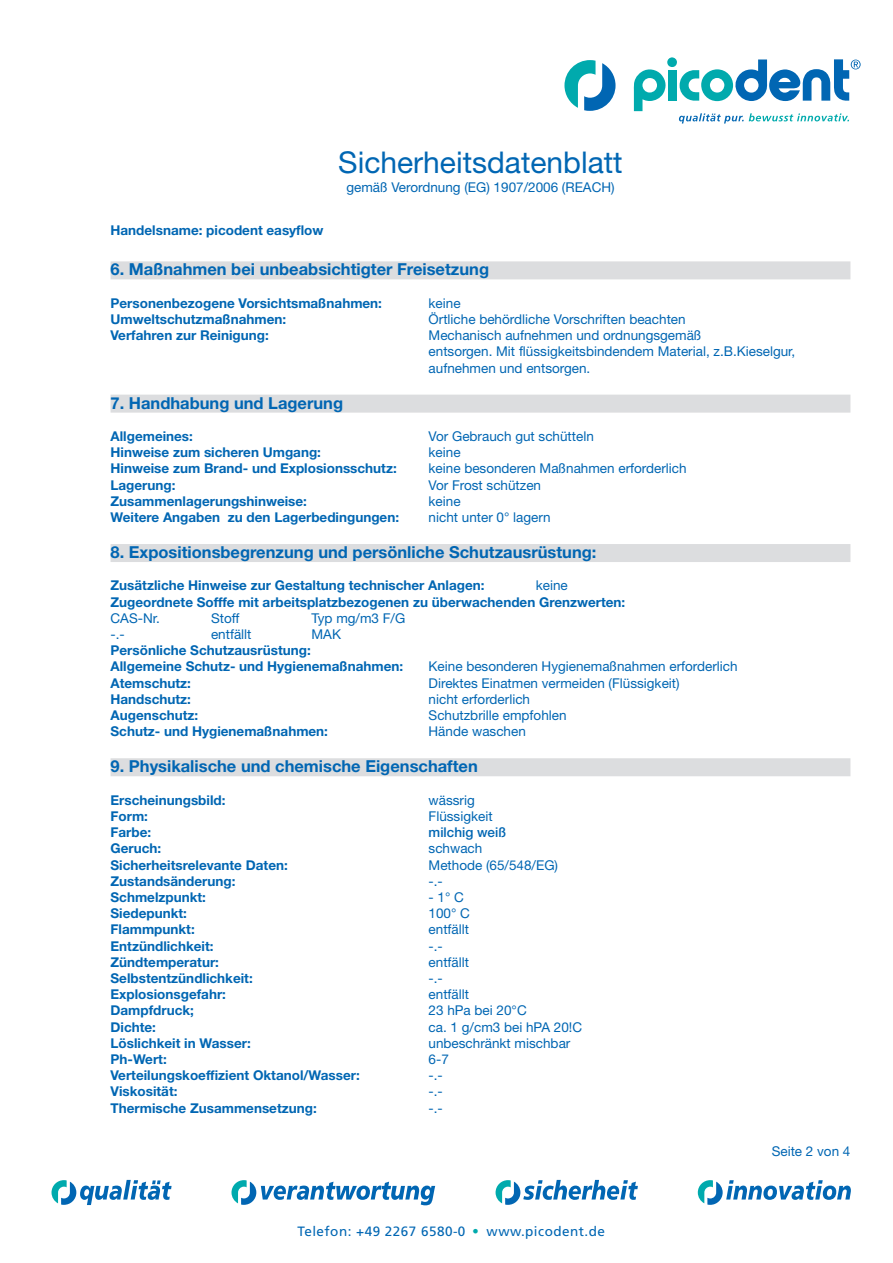
<style>
.page{position:relative;width:893px;height:1263px;background:#fff}
.page>*{position:absolute;margin:0;border:0;box-sizing:border-box;transform-origin:0 0}
.t1{font:39px "Frutiger LT Std";color:#00aaad}
.t2{font:30px "Helvetica Neue";color:#0166b3}
.t3{font:700 16.5px "Helvetica Neue LT Std";color:#0166b3}
.t4{font:700 13.5px/16.2px "Helvetica Neue LT Std";color:#0166b3}
.t5{font:13.5px/16.2px "Helvetica Neue LT Std";color:#0166b3}
.t6{font:13.5px "Frutiger LT Std";letter-spacing:.035em;color:#0166b3}
.t7{font:500 13.5px "Helvetica Neue LT Std";color:#0166b3}
</style>
<div class="page">
<svg style="left:52px;top:1180px;width:120px;height:25px"></svg>
<svg style="left:496px;top:1180px;width:142px;height:25px"></svg>
<svg style="left:698px;top:1180px;width:153px;height:25px"></svg>
<svg style="left:231px;top:1180px;width:204px;height:25px"></svg>
<svg style="left:634px;top:69px;width:32px;height:42px"></svg>
<div style="left:668px;top:70px;width:9px;height:31px;background:#00aaad"></div>
<div style="left:667px;top:57px;width:10px;height:10px;background:#00aaad;border-radius:50%"></div>
<svg style="left:564px;top:60px;width:51px;height:51px"></svg>
<svg style="left:679px;top:113px;width:170px;height:11px"></svg>
<svg style="left:680px;top:59px;width:181px;height:42px"></svg>
<div style="left:111px;top:261px;width:739px;height:18px;background:#dcdddf"></div>
<div style="left:111px;top:395px;width:739px;height:18px;background:#dcdddf"></div>
<div style="left:111px;top:544px;width:739px;height:18px;background:#dcdddf"></div>
<div style="left:111px;top:758px;width:739px;height:18px;background:#dcdddf"></div>
<p class="t4" style="left:111px;top:222px;width:214px">Handelsname: picodent easyflow</p>
<h2 class="t2" style="left:338px;top:144px;width:286px">Sicherheitsdatenblatt</h2>
<p class="t5" style="left:346px;top:179px;width:270px">gemäß Verordnung (EG) 1907/2006 (REACH)</p>
<p class="t3" style="left:111px;top:259px;width:380px">6. Maßnahmen bei unbeabsichtigter Freisetzung</p>
<p class="t4" style="left:111px;top:295px;width:273px">Personenbezogene Vorsichtsmaßnahmen:</p>
<p class="t5" style="left:429px;top:295px;width:34px">keine</p>
<p class="t4" style="left:111px;top:311px;width:177px">Umweltschutzmaßnahmen:</p>
<p class="t5" style="left:429px;top:311px;width:259px">Örtliche behördliche Vorschriften beachten</p>
<p class="t4" style="left:111px;top:327px;width:160px">Verfahren zur Reinigung:</p>
<p class="t5" style="left:429px;top:327px;width:368px">Mechanisch aufnehmen und ordnungsgemäß<br>entsorgen. Mit flüssigkeitsbindendem Material, z.B.Kieselgur, aufnehmen und entsorgen.</p>
<p class="t3" style="left:111px;top:393px;width:234px">7. Handhabung und Lagerung</p>
<p class="t4" style="left:111px;top:428px;width:84px">Allgemeines:</p>
<p class="t5" style="left:429px;top:428px;width:167px">Vor Gebrauch gut schütteln</p>
<p class="t4" style="left:111px;top:444px;width:212px">Hinweise zum sicheren Umgang:</p>
<p class="t5" style="left:429px;top:444px;width:34px">keine</p>
<p class="t4" style="left:111px;top:460px;width:288px">Hinweise zum Brand- und Explosionsschutz:</p>
<p class="t5" style="left:429px;top:460px;width:260px">keine besonderen Maßnahmen erforderlich</p>
<p class="t4" style="left:111px;top:476px;width:67px">Lagerung:</p>
<p class="t5" style="left:429px;top:477px;width:114px">Vor Frost schützen</p>
<p class="t4" style="left:111px;top:493px;width:198px">Zusammenlagerungshinweise:</p>
<p class="t5" style="left:429px;top:493px;width:34px">keine</p>
<p class="t4" style="left:111px;top:509px;width:290px">Weitere Angaben zu den Lagerbedingungen:</p>
<p class="t5" style="left:429px;top:509px;width:124px">nicht unter 0° lagern</p>
<p class="t3" style="left:111px;top:542px;width:487px">8. Expositionsbegrenzung und persönliche Schutzausrüstung:</p>
<p class="t4" style="left:111px;top:577px;width:375px">Zusätzliche Hinweise zur Gestaltung technischer Anlagen:</p>
<p class="t5" style="left:536px;top:577px;width:34px">keine</p>
<p class="t4" style="left:111px;top:593px;width:516px">Zugeordnete Sofffe mit arbeitsplatzbezogenen zu überwachenden Grenzwerten:</p>
<p class="t5" style="left:111px;top:610px;width:51px">CAS-Nr.</p>
<p class="t5" style="left:211px;top:610px;width:30px">Stoff</p>
<p class="t5" style="left:312px;top:610px;width:95px">Typ mg/m3 F/G</p>
<p class="t5" style="left:111px;top:626px;width:16px">-.-</p>
<p class="t5" style="left:211px;top:626px;width:42px">entfällt</p>
<p class="t5" style="left:312px;top:626px;width:31px">MAK</p>
<p class="t4" style="left:111px;top:642px;width:294px">Persönliche Schutzausrüstung:<br>Allgemeine Schutz- und Hygienemaßnahmen:</p>
<p class="t5" style="left:429px;top:658px;width:311px">Keine besonderen Hygienemaßnahmen erforderlich</p>
<p class="t4" style="left:111px;top:674px;width:82px">Atemschutz:</p>
<p class="t5" style="left:429px;top:675px;width:253px">Direktes Einatmen vermeiden (Flüssigkeit)</p>
<p class="t4" style="left:111px;top:691px;width:82px">Handschutz:</p>
<p class="t5" style="left:429px;top:691px;width:103px">nicht erforderlich</p>
<p class="t4" style="left:111px;top:707px;width:89px">Augenschutz:</p>
<p class="t5" style="left:429px;top:707px;width:140px">Schutzbrille empfohlen</p>
<p class="t4" style="left:111px;top:723px;width:219px">Schutz- und Hygienemaßnahmen:</p>
<p class="t5" style="left:429px;top:723px;width:99px">Hände waschen</p>
<p class="t3" style="left:111px;top:756px;width:369px">9. Physikalische und chemische Eigenschaften</p>
<p class="t4" style="left:111px;top:791px;width:116px">Erscheinungsbild:</p>
<p class="t5" style="left:429px;top:792px;width:48px">wässrig</p>
<p class="t4" style="left:111px;top:808px;width:39px">Form:</p>
<p class="t5" style="left:429px;top:808px;width:66px">Flüssigkeit</p>
<p class="t4" style="left:111px;top:824px;width:42px">Farbe:</p>
<p class="t7" style="left:429px;top:824px;width:79px">milchig weiß</p>
<p class="t4" style="left:111px;top:840px;width:52px">Geruch:</p>
<p class="t5" style="left:429px;top:840px;width:55px">schwach</p>
<p class="t4" style="left:111px;top:856px;width:179px">Sicherheitsrelevante Daten:</p>
<p class="t5" style="left:429px;top:856px;width:131px">Methode (65/548/EG)</p>
<p class="t4" style="left:111px;top:872px;width:127px">Zustandsänderung:</p>
<p class="t5" style="left:429px;top:873px;width:16px">-.-</p>
<p class="t4" style="left:111px;top:889px;width:97px">Schmelzpunkt:</p>
<p class="t5" style="left:429px;top:889px;width:37px">- 1° C</p>
<p class="t4" style="left:111px;top:905px;width:78px">Siedepunkt:</p>
<p class="t5" style="left:429px;top:905px;width:43px">100° C</p>
<p class="t4" style="left:111px;top:921px;width:86px">Flammpunkt:</p>
<p class="t5" style="left:429px;top:921px;width:42px">entfällt</p>
<p class="t4" style="left:111px;top:937px;width:104px">Entzündlichkeit:</p>
<p class="t5" style="left:429px;top:937px;width:16px">-.-</p>
<p class="t4" style="left:111px;top:953px;width:110px">Zündtemperatur:</p>
<p class="t5" style="left:429px;top:954px;width:42px">entfällt</p>
<p class="t4" style="left:111px;top:970px;width:144px">Selbstentzündlichkeit:</p>
<p class="t5" style="left:429px;top:970px;width:16px">-.-</p>
<p class="t4" style="left:111px;top:986px;width:117px">Explosionsgefahr:</p>
<p class="t5" style="left:429px;top:986px;width:42px">entfällt</p>
<p class="t4" style="left:111px;top:1002px;width:85px">Dampfdruck;</p>
<p class="t5" style="left:429px;top:1002px;width:100px">23 hPa bei 20°C</p>
<p class="t4" style="left:111px;top:1018px;width:47px">Dichte:</p>
<p class="t5" style="left:429px;top:1018px;width:155px">ca. 1 g/cm3 bei hPA 20!C</p>
<p class="t4" style="left:111px;top:1034px;width:142px">Löslichkeit in Wasser:</p>
<p class="t5" style="left:429px;top:1035px;width:143px">unbeschränkt mischbar</p>
<p class="t4" style="left:111px;top:1051px;width:58px">Ph-Wert:</p>
<p class="t5" style="left:429px;top:1051px;width:22px">6-7</p>
<p class="t4" style="left:111px;top:1067px;width:251px">Verteilungskoeffizient Oktanol/Wasser:</p>
<p class="t5" style="left:429px;top:1067px;width:16px">-.-</p>
<p class="t4" style="left:111px;top:1083px;width:68px">Viskosität:</p>
<p class="t5" style="left:429px;top:1083px;width:16px">-.-</p>
<p class="t4" style="left:111px;top:1099px;width:208px">Thermische Zusammensetzung:</p>
<p class="t5" style="left:429px;top:1099px;width:16px">-.-</p>
<p class="t6" style="left:297px;top:1223px;width:170px">Telefon: +49 2267 6580-0</p>
<h1 class="t1" style="left:470px;top:1206px;width:12px">·</h1>
<p class="t6" style="left:487px;top:1223px;width:120px">www.picodent.de</p>
<p class="t5" style="left:772px;top:1142px;width:80px">Seite 2 von 4</p>
</div>
